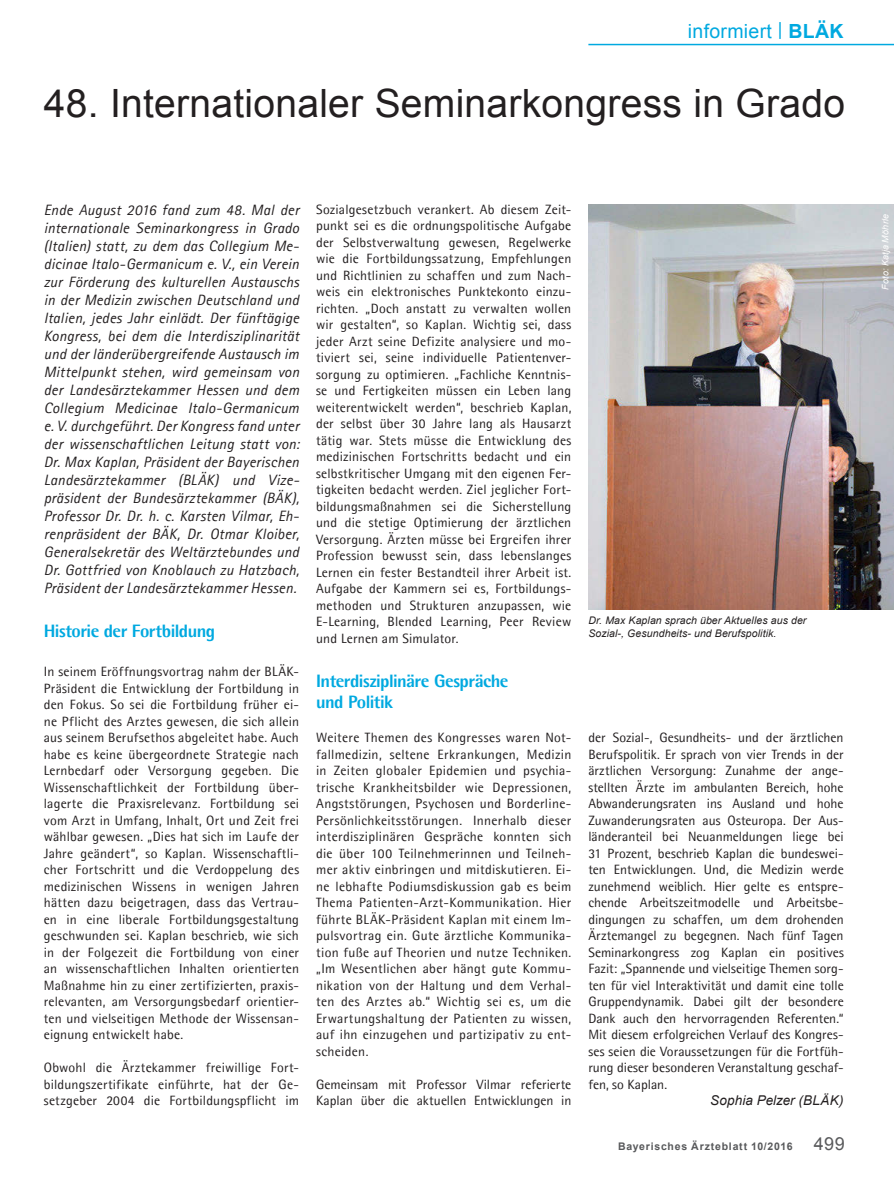
<style>
.page{position:relative;width:894px;height:1190px;background:#fff}
.page>*{position:absolute;margin:0;border:0;box-sizing:border-box;transform-origin:0 0}
.t1{font:39px "Arial";letter-spacing:.005em;color:#231f20}
.t2{font:19.5px "Arial";letter-spacing:.015em;color:#00a9e0}
.t3{font:800 18px/21px "Agfa Rotis Semisans";letter-spacing:-.03em;color:#00a9e0}
.t4{font:italic 15px/18px "Agfa Rotis Sans Serif";letter-spacing:.015em;color:#231f20;text-align:justify}
.t5{font:13.5px/16.5px "Agfa Rotis Semisans";letter-spacing:.01em;color:#231f20;text-align:justify}
.t6{font:italic 13.5px "Arial";letter-spacing:.005em;color:#231f20}
.t7{font:italic 10.5px/13.5px "Arial";letter-spacing:.01em;color:#231f20}
.t8{font:700 10.5px "Arial";letter-spacing:.075em;color:#58595b}
.t9{font:italic 9px "Arial";letter-spacing:.02em;color:#fff}
.s1{font-weight:700}
.s2{font-weight:400;font-size:18px}
</style>
<div class="page">
<hr style="left:588px;top:44px;width:305px;height:1px;background:#00a9e0">
<img style="left:588px;top:205px;width:305px;height:405px">
<h2 class="t2" style="left:688px;top:20px;width:157px">informiert <sup>|</sup> <span class="s1">BLÄK</span></h2>
<h1 class="t1" style="left:44px;top:82px;width:802px">48. Internationaler Seminarkongress in Grado</h1>
<p class="t4" style="left:44px;top:201px;width:257px">Ende August 2016 fand zum 48. Mal der internationale Seminarkongress in Grado (Italien) statt, zu dem das Collegium Me&shy;dicinae Italo-Germanicum e. V., ein Verein zur Förderung des kulturellen Austauschs in der Medizin zwischen Deutschland und Italien, jedes Jahr einlädt. Der fünftägige Kongress, bei dem die Interdisziplinarität und der länderübergreifende Austausch im Mittelpunkt stehen, wird gemeinsam von der Landesärztekammer Hessen und dem Collegium Medicinae Italo-Germanicum e. V. durchgeführt. Der Kongress fand unter der wissenschaftlichen Leitung statt von:<br>Dr. Max Kaplan, Präsident der Bayerischen Landesärztekammer (BLÄK) und Vize&shy;präsident der Bundesärztekammer (BÄK), Professor Dr. Dr. h. c. Karsten Vilmar, Eh&shy;renpräsident der BÄK, Dr. Otmar Kloiber, Generalsekretär des Weltärztebundes und Dr. Gottfried von Knoblauch zu Hatzbach, Präsident der Landesärztekammer Hessen.</p>
<h3 class="t3" style="left:44px;top:620px;width:173px">Historie der Fortbildung</h3>
<p class="t5" style="left:44px;top:663px;width:257px">In seinem Eröffnungsvortrag nahm der BLÄK-Präsident die Entwicklung der Fortbildung in den Fokus. So sei die Fortbildung früher ei&shy;ne Pflicht des Arztes gewesen, die sich allein aus seinem Berufsethos abgeleitet habe. Auch habe es keine übergeordnete Strategie nach Lernbedarf oder Versorgung gegeben. Die Wissenschaftlichkeit der Fortbildung über&shy;lagerte die Praxisrelevanz. Fortbildung sei vom Arzt in Umfang, Inhalt, Ort und Zeit frei wählbar gewesen. „Dies hat sich im Laufe der Jahre geändert“, so Kaplan. Wissenschaftli&shy;cher Fortschritt und die Verdoppelung des medizinischen Wissens in wenigen Jahren hätten dazu beigetragen, dass das Vertrau&shy;en in eine liberale Fortbildungsgestaltung geschwunden sei. Kaplan beschrieb, wie sich in der Folgezeit die Fortbildung von einer an wissenschaftlichen Inhalten orientierten Maßnahme hin zu einer zertifizierten, praxis&shy;relevanten, am Versorgungsbedarf orientier&shy;ten und vielseitigen Methode der Wissensan&shy;eignung entwickelt habe.</p>
<p class="t5" style="left:44px;top:1059px;width:257px">Obwohl die Ärztekammer freiwillige Fort&shy;bildungszertifikate einführte, hat der Ge&shy;setzgeber 2004 die Fortbildungspflicht im</p>
<p class="t5" style="left:316px;top:201px;width:257px">Sozialgesetzbuch verankert. Ab diesem Zeit&shy;punkt sei es die ordnungspolitische Aufgabe der Selbstverwaltung gewesen, Regelwerke wie die Fortbildungssatzung, Empfehlungen und Richtlinien zu schaffen und zum Nach&shy;weis ein elektronisches Punktekonto einzu&shy;richten. „Doch anstatt zu verwalten wollen wir gestalten“, so Kaplan. Wichtig sei, dass jeder Arzt seine Defizite analysiere und mo&shy;tiviert sei, seine individuelle Patientenver&shy;sorgung zu optimieren. „Fachliche Kenntnis&shy;se und Fertigkeiten müssen ein Leben lang weiterentwickelt werden“, beschrieb Kaplan, der selbst über 30 Jahre lang als Hausarzt tätig war. Stets müsse die Entwicklung des medizinischen Fortschritts bedacht und ein selbstkritischer Umgang mit den eigenen Fer&shy;tigkeiten bedacht werden. Ziel jeglicher Fort&shy;bildungsmaßnahmen sei die Sicherstellung und die stetige Optimierung der ärztlichen Versorgung. Ärzten müsse bei Ergreifen ihrer Profession bewusst sein, dass lebenslanges Lernen ein fester Bestandteil ihrer Arbeit ist.<br>Aufgabe der Kammern sei es, Fortbildungs&shy;methoden und Strukturen anzupassen, wie E-Learning, Blended Learning, Peer Review und Lernen am Simulator.</p>
<h3 class="t3" style="left:316px;top:670px;width:194px">Interdisziplinäre Gespräche und Politik</h3>
<p class="t5" style="left:316px;top:729px;width:257px">Weitere Themen des Kongresses waren Not&shy;fallmedizin, seltene Erkrankungen, Medizin in Zeiten globaler Epidemien und psychia&shy;trische Krankheitsbilder wie Depressionen, Angststörungen, Psychosen und Borderline-Persönlichkeitsstörungen. Innerhalb dieser interdisziplinären Gespräche konnten sich die über 100 Teilnehmerinnen und Teilneh&shy;mer aktiv einbringen und mitdiskutieren. Ei&shy;ne lebhafte Podiumsdiskussion gab es beim Thema Patienten-Arzt-Kommunikation. Hier führte BLÄK-Präsident Kaplan mit einem Im&shy;pulsvortrag ein. Gute ärztliche Kommunika&shy;tion fuße auf Theorien und nutze Techniken. „Im Wesentlichen aber hängt gute Kommu&shy;nikation von der Haltung und dem Verhal&shy;ten des Arztes ab.“ Wichtig sei es, um die Erwartungshaltung der Patienten zu wissen, auf ihn einzugehen und partizipativ zu ent&shy;scheiden.</p>
<p class="t5" style="left:316px;top:1076px;width:257px">Gemeinsam mit Professor Vilmar referierte<br>Kaplan über die aktuellen Entwicklungen in</p>
<p class="t7" style="left:588px;top:614px;width:219px">Dr. Max Kaplan sprach über Aktuelles aus der<br>Sozial-, Gesundheits- und Berufspolitik.</p>
<p class="t5" style="left:588px;top:729px;width:257px">der Sozial-, Gesundheits- und der ärztlichen Berufspolitik. Er sprach von vier Trends in der ärztlichen Versorgung: Zunahme der ange&shy;stellten Ärzte im ambulanten Bereich, hohe Abwanderungsraten ins Ausland und hohe Zuwanderungsraten aus Osteuropa. Der Aus&shy;länderanteil bei Neuanmeldungen liege bei 31 Prozent, beschrieb Kaplan die bundeswei&shy;ten Entwicklungen. Und, die Medizin werde zunehmend weiblich. Hier gelte es entspre&shy;chende Arbeitszeitmodelle und Arbeitsbe&shy;dingungen zu schaffen, um dem drohenden Ärztemangel zu begegnen. Nach fünf Tagen Seminarkongress zog Kaplan ein positives Fazit: „Spannende und vielseitige Themen sorg&shy;ten für viel Interaktivität und damit eine tolle Gruppendynamik. Dabei gilt der besondere Dank auch den hervorragenden Referenten.“ Mit diesem erfolgreichen Verlauf des Kongres&shy;ses seien die Voraussetzungen für die Fortfüh&shy;rung dieser besonderen Veranstaltung geschaf&shy;fen, so Kaplan.</p>
<p class="t6" style="left:710px;top:1093px;width:135px">Sophia Pelzer (BLÄK)</p>
<p class="t8" style="left:618px;top:1140px;width:228px">Bayerisches Ärzteblatt 10/2016 <span class="s2">499</span></p>
<p class="t9" style="left:880px;top:290px;width:77px;rotate:-90deg">Foto: Katja Möhrle</p>
</div>
